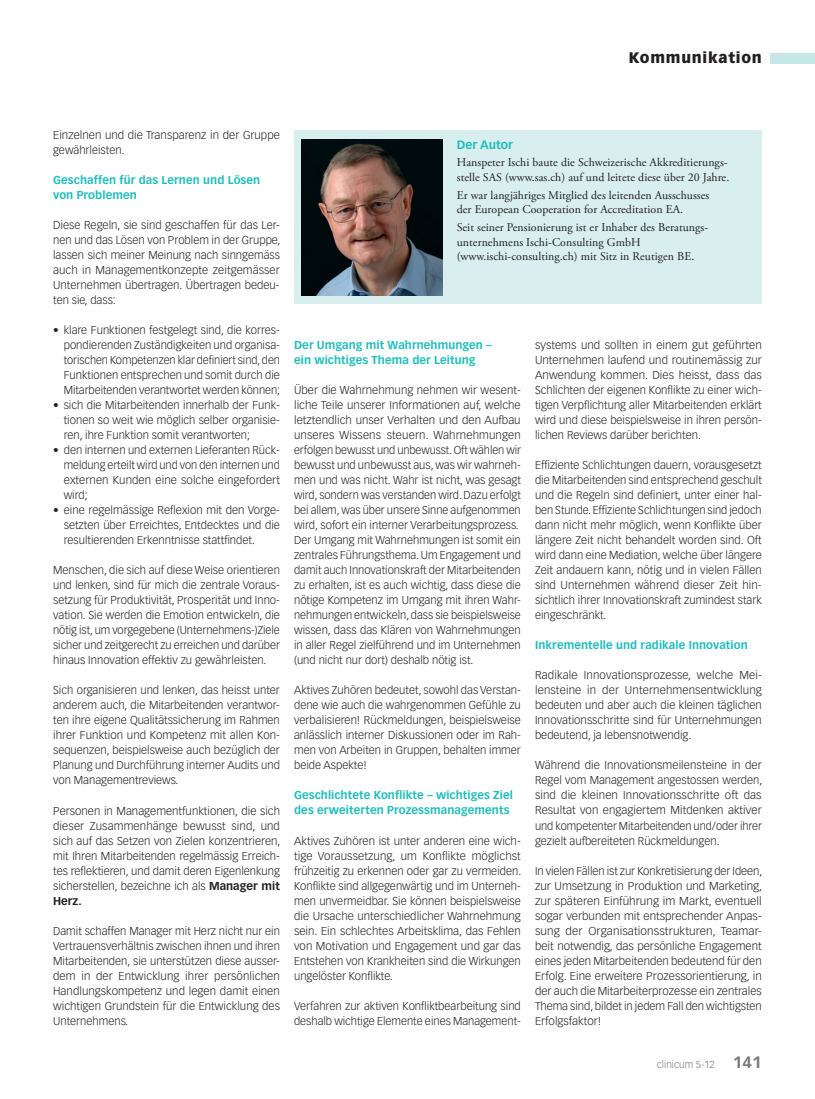
<style>
.page{position:relative;width:815px;height:1099px;background:#fff}
.page>*{position:absolute;margin:0;border:0;box-sizing:border-box;transform-origin:0 0}
.t1{font:900 15px "Vectora LT Std";letter-spacing:.05em;color:#231f20}
.t2{font:11.88px/14.4px "Adobe Garamond Pro";letter-spacing:.005em;color:#231f20}
.t3{font:700 11.88px "Vectora LT Std";color:#21bdbd}
.t4{font:300 11.25px/15px "Vectora LT Std";color:#231f20;text-align:justify}
.t5{font:700 11.25px/15px "Vectora LT Std";letter-spacing:.005em;color:#21bdbd}
.t6{font:300 10px "Vectora LH";color:#76787b}
.s1{font-weight:700}
.s2{font-weight:700;font-size:16.25px}
</style>
<div class="page">
<div style="left:770px;top:53px;width:45px;height:10px;background:#c6e7e8"></div>
<div style="left:294px;top:130px;width:468px;height:174px;background:#d8eeef"></div>
<img style="left:302px;top:140px;width:141px;height:155px">
<h1 class="t1" style="left:629px;top:49px;width:135px">Kommunikation</h1>
<p class="t4" style="left:53px;top:128px;width:228px">Einzelnen und die Transparenz in der Gruppe gewährleisten.</p>
<p class="t5" style="left:53px;top:173px;width:209px">Geschaffen für das Lernen und Lösen von Problemen</p>
<p class="t4" style="left:53px;top:218px;width:229px">Diese Regeln, sie sind geschaffen für das Ler&shy;nen und das Lösen von Problem in der Gruppe, lassen sich meiner Meinung nach sinngemäss auch in Managementkonzepte zeitgemässer Unternehmen übertragen. Übertragen bedeu&shy;ten sie, dass:</p>
<p class="t4" style="left:64px;top:323px;width:218px;text-indent:-11px">• klare Funktionen festgelegt sind, die korres&shy;pondierenden Zuständigkeiten und organisa&shy;torischen Kompetenzen klar definiert sind, den Funktionen entsprechen und somit durch die Mitarbeitenden verantwortet werden können;</p>
<p class="t4" style="left:64px;top:398px;width:218px;text-indent:-11px">• sich die Mitarbeitenden innerhalb der Funk&shy;tionen so weit wie möglich selber organisie&shy;ren, ihre Funktion somit verantworten;</p>
<p class="t4" style="left:64px;top:443px;width:218px;text-indent:-11px">• den internen und externen Lieferanten Rück&shy;meldung erteilt wird und von den internen und externen Kunden eine solche eingefordert wird;</p>
<p class="t4" style="left:64px;top:503px;width:218px;text-indent:-11px">• eine regelmässige Reflexion mit den Vorge&shy;setzten über Erreichtes, Entdecktes und die resultierenden Erkenntnisse stattfindet.</p>
<p class="t4" style="left:53px;top:563px;width:228px">Menschen, die sich auf diese Weise orientieren und lenken, sind für mich die zentrale Voraus&shy;setzung für Produktivität, Prosperität und Inno&shy;vation. Sie werden die Emotion entwickeln, die nötig ist, um vorgegebene (Unternehmens-)Ziele sicher und zeitgerecht zu erreichen und darüber hinaus Innovation effektiv zu gewährleisten.</p>
<p class="t4" style="left:53px;top:683px;width:228px">Sich organisieren und lenken, das heisst unter anderem auch, die Mitarbeitenden verantwor&shy;ten ihre eigene Qualitätssicherung im Rahmen ihrer Funktion und Kompetenz mit allen Kon&shy;sequenzen, beispielsweise auch bezüglich der Planung und Durchführung interner Audits und von Managementreviews.</p>
<p class="t4" style="left:53px;top:803px;width:229px">Personen in Managementfunktionen, die sich dieser Zusammenhänge bewusst sind, und sich auf das Setzen von Zielen konzentrieren, mit Ihren Mitarbeitenden regelmässig Erreich&shy;tes reflektieren, und damit deren Eigenlenkung sicherstellen, bezeichne ich als <span class="s1">Manager mit Herz.</span></p>
<p class="t4" style="left:53px;top:923px;width:228px">Damit schaffen Manager mit Herz nicht nur ein Vertrauensverhältnis zwischen ihnen und ihren Mitarbeitenden, sie unterstützen diese ausser&shy;dem in der Entwicklung ihrer persönlichen Handlungskompetenz und legen damit einen wichtigen Grundstein für die Entwicklung des Unternehmens.</p>
<p class="t3" style="left:457px;top:137px;width:58px">Der Autor</p>
<p class="t2" style="left:457px;top:156px;width:274px">Hanspeter Ischi baute die Schweizerische Akkreditierungs&shy;stelle SAS (www.sas.ch) auf und leitete diese über 20 Jahre.</p>
<p class="t2" style="left:457px;top:188px;width:254px">Er war langjähriges Mitglied des leitenden Ausschusses der European Cooperation for Accreditation EA.</p>
<p class="t2" style="left:457px;top:220px;width:252px">Seit seiner Pensionierung ist er Inhaber des Beratungs&shy;unternehmens Ischi-Consulting GmbH (www.ischi-consulting.ch) mit Sitz in Reutigen BE.</p>
<p class="t5" style="left:294px;top:338px;width:199px">Der Umgang mit Wahrnehmungen – ein wichtiges Thema der Leitung</p>
<p class="t4" style="left:294px;top:383px;width:228px;text-align:left">Über die Wahrnehmung nehmen wir wesent&shy;liche Teile unserer Informationen auf, welche letztendlich unser Verhalten und den Aufbau unseres Wissens steuern. Wahrnehmungen erfolgen bewusst und unbewusst. Oft wählen wir bewusst und unbewusst aus, was wir wahrneh&shy;men und was nicht. Wahr ist nicht, was gesagt wird, sondern was verstanden wird. Dazu erfolgt bei allem, was über unsere Sinne aufgenommen wird, sofort ein interner Verarbeitungsprozess.<br>Der Umgang mit Wahrnehmungen ist somit ein zentrales Führungsthema. Um Engagement und damit auch Innovationskraft der Mitarbeitenden zu erhalten, ist es auch wichtig, dass diese die nötige Kompetenz im Umgang mit ihren Wahr&shy;nehmungen entwickeln, dass sie beispielsweise wissen, dass das Klären von Wahrnehmungen in aller Regel zielführend und im Unternehmen (und nicht nur dort) deshalb nötig ist.</p>
<p class="t4" style="left:294px;top:683px;width:228px">Aktives Zuhören bedeutet, sowohl das Verstan&shy;dene wie auch die wahrgenommen Gefühle zu verbalisieren! Rückmeldungen, beispielsweise anlässlich interner Diskussionen oder im Rah&shy;men von Arbeiten in Gruppen, behalten immer beide Aspekte!</p>
<p class="t5" style="left:294px;top:788px;width:220px">Geschlichtete Konflikte – wichtiges Ziel des erweiterten Prozessmanagements</p>
<p class="t4" style="left:294px;top:833px;width:229px">Aktives Zuhören ist unter anderen eine wich&shy;tige Voraussetzung, um Konflikte möglichst frühzeitig zu erkennen oder gar zu vermeiden.<br>Konflikte sind allgegenwärtig und im Unterneh&shy;men unvermeidbar. Sie können beispielsweise die Ursache unterschiedlicher Wahrnehmung sein. Ein schlechtes Arbeitsklima, das Fehlen von Motivation und Engagement und gar das Entstehen von Krankheiten sind die Wirkungen ungelöster Konflikte.</p>
<p class="t4" style="left:294px;top:998px;width:228px">Verfahren zur aktiven Konfliktbearbeitung sind deshalb wichtige Elemente eines Management-</p>
<p class="t4" style="left:535px;top:338px;width:228px">systems und sollten in einem gut geführten Unternehmen laufend und routinemässig zur Anwendung kommen. Dies heisst, dass das Schlichten der eigenen Konflikte zu einer wich&shy;tigen Verpflichtung aller Mitarbeitenden erklärt wird und diese beispielsweise in ihren persön&shy;lichen Reviews darüber berichten.</p>
<p class="t4" style="left:535px;top:458px;width:228px">Effiziente Schlichtungen dauern, vorausgesetzt die Mitarbeitenden sind entsprechend geschult und die Regeln sind definiert, unter einer hal&shy;ben Stunde. Effiziente Schlichtungen sind jedoch dann nicht mehr möglich, wenn Konflikte über längere Zeit nicht behandelt worden sind. Oft wird dann eine Mediation, welche über längere Zeit andauern kann, nötig und in vielen Fällen sind Unternehmen während dieser Zeit hin&shy;sichtlich ihrer Innovationskraft zumindest stark eingeschränkt.</p>
<p class="t5" style="left:535px;top:638px;width:214px">Inkrementelle und radikale Innovation</p>
<p class="t4" style="left:535px;top:668px;width:228px">Radikale Innovationsprozesse, welche Mei&shy;lensteine in der Unternehmensentwicklung bedeuten und aber auch die kleinen täglichen Innovationsschritte sind für Unternehmungen bedeutend, ja lebensnotwendig.</p>
<p class="t4" style="left:535px;top:758px;width:229px">Während die Innovationsmeilensteine in der Regel vom Management angestossen werden, sind die kleinen Innovationsschritte oft das Resultat von engagiertem Mitdenken aktiver und kompetenter Mitarbeitenden und/oder ihrer gezielt aufbereiteten Rückmeldungen.</p>
<p class="t4" style="left:535px;top:863px;width:229px">In vielen Fällen ist zur Konkretisierung der Ideen, zur Umsetzung in Produktion und Marketing, zur späteren Einführung im Markt, eventuell sogar verbunden mit entsprechender Anpas&shy;sung der Organisationsstrukturen, Teamar&shy;beit notwendig, das persönliche Engagement eines jeden Mitarbeitenden bedeutend für den Erfolg. Eine erweitere Prozessorientierung, in der auch die Mitarbeiterprozesse ein zentrales Thema sind, bildet in jedem Fall den wichtigsten Erfolgsfaktor!</p>
<p class="t6" style="left:657px;top:1058px;width:106px">clinicum 5-12 <span class="s2">141</span></p>
</div>
